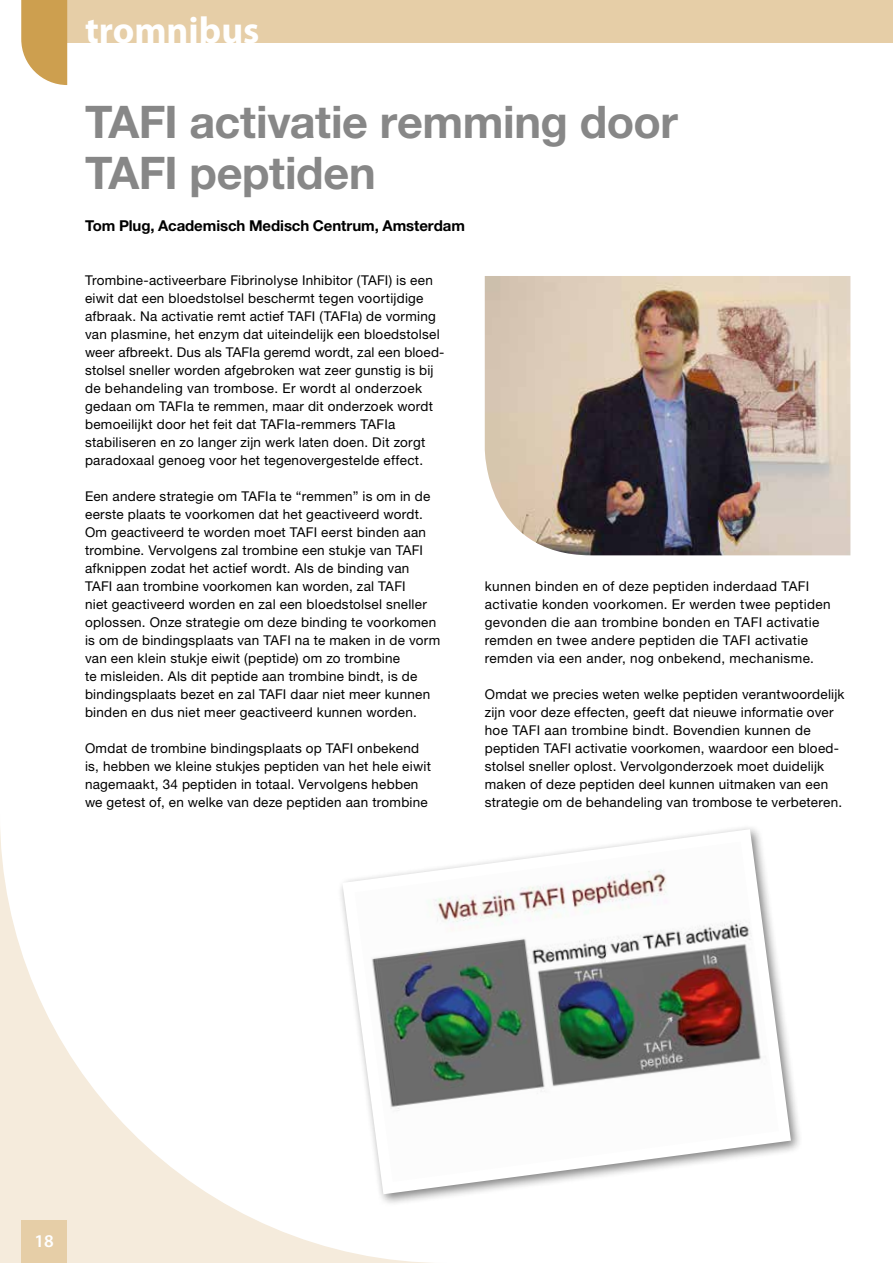
<style>
.page{position:relative;width:893px;height:1263px;background:#fff}
.page>*{position:absolute;margin:0;border:0;box-sizing:border-box;transform-origin:0 0}
.t1{font:700 45px/51px "Helvetica Neue LT Std";letter-spacing:-.01em;color:#878787}
.t2{font:700 37.5px "Myriad Pro";color:#fff}
.t3{font:600 18px "Myriad Pro";color:#fff}
.t4{font:700 15px "Helvetica Neue LT Std";letter-spacing:-.005em;color:#000}
.t5{font:13.5px/18px "Helvetica Neue LT Std";letter-spacing:.02em;color:#000}
</style>
<div class="page">
<svg style="left:0;top:830px;width:431px;height:433px"></svg>
<div style="left:21px;top:1220px;width:46px;height:43px;background:#e6cea7"></div>
<div style="left:67px;top:0;width:826px;height:43px;background:#e6cea7"></div>
<svg style="left:21px;top:0;width:46px;height:85px;background:#d3aa64"></svg>
<img style="left:485px;top:276px;width:365px;height:279px">
<div style="left:337px;top:823px;width:466px;height:384px;background:#fff"></div>
<svg style="left:342px;top:829px;width:449px;height:365px"></svg>
<img style="left:355px;top:841px;width:424px;height:341px">
<h2 class="t2" style="left:85px;top:9px;width:176px">tromnibus</h2>
<h1 class="t1" style="left:85px;top:96px;width:594px">TAFI activatie remming door<br>TAFI peptiden</h1>
<p class="t4" style="left:85px;top:217px;width:381px">Tom Plug, Academisch Medisch Centrum, Amsterdam</p>
<p class="t5" style="left:85px;top:271px;width:361px">Trombine-activeerbare Fibrinolyse Inhibitor (TAFI) is een eiwit dat een bloedstolsel beschermt tegen voortijdige afbraak. Na activatie remt actief TAFI (TAFIa) de vorming van plasmine, het enzym dat uiteindelijk een bloedstolsel weer afbreekt. Dus als TAFIa geremd wordt, zal een bloed&shy;stolsel sneller worden afgebroken wat zeer gunstig is bij de behandeling van trombose. Er wordt al onderzoek gedaan om TAFIa te remmen, maar dit onderzoek wordt bemoeilijkt door het feit dat TAFIa-remmers TAFIa stabiliseren en zo langer zijn werk laten doen. Dit zorgt paradoxaal genoeg voor het tegenovergestelde effect.</p>
<p class="t5" style="left:85px;top:487px;width:357px">Een andere strategie om TAFIa te “remmen” is om in de eerste plaats te voorkomen dat het geactiveerd wordt.<br>Om geactiveerd te worden moet TAFI eerst binden aan trombine. Vervolgens zal trombine een stukje van TAFI afknippen zodat het actief wordt. Als de binding van TAFI aan trombine voorkomen kan worden, zal TAFI<br>niet geactiveerd worden en zal een bloedstolsel sneller oplossen. Onze strategie om deze binding te voorkomen is om de bindingsplaats van TAFI na te maken in de vorm van een klein stukje eiwit (peptide) om zo trombine<br>te misleiden. Als dit peptide aan trombine bindt, is de bindingsplaats bezet en zal TAFI daar niet meer kunnen binden en dus niet meer geactiveerd kunnen worden.</p>
<p class="t5" style="left:85px;top:739px;width:347px">Omdat de trombine bindingsplaats op TAFI onbekend is, hebben we kleine stukjes peptiden van het hele eiwit nagemaakt, 34 peptiden in totaal. Vervolgens hebben we getest of, en welke van deze peptiden aan trombine</p>
<p class="t5" style="left:485px;top:577px;width:348px">kunnen binden en of deze peptiden inderdaad TAFI activatie konden voorkomen. Er werden twee peptiden gevonden die aan trombine bonden en TAFI activatie remden en twee andere peptiden die TAFI activatie remden via een ander, nog onbekend, mechanisme.</p>
<p class="t5" style="left:485px;top:685px;width:361px">Omdat we precies weten welke peptiden verantwoordelijk zijn voor deze effecten, geeft dat nieuwe informatie over hoe TAFI aan trombine bindt. Bovendien kunnen de peptiden TAFI activatie voorkomen, waardoor een bloed&shy;stolsel sneller oplost. Vervolgonderzoek moet duidelijk maken of deze peptiden deel kunnen uitmaken van een strategie om de behandeling van trombose te verbeteren.</p>
<h3 class="t3" style="left:35px;top:1231px;width:21px">18</h3>
</div>
